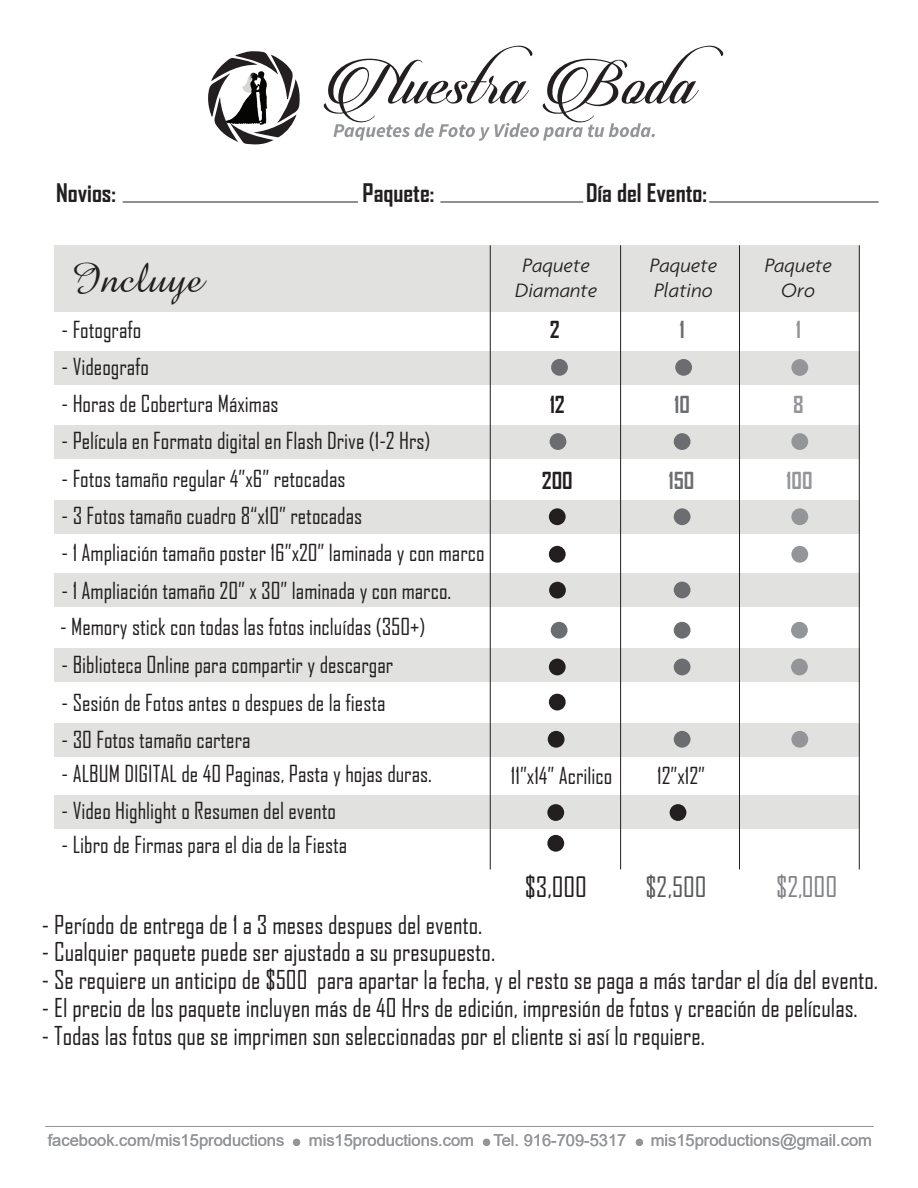
<style>
.page{position:relative;width:918px;height:1188px;background:#fff}
.page>*{position:absolute;margin:0;border:0;box-sizing:border-box;transform-origin:0 0}
.t1{font:42.75px "Amazone BT";color:#231f20}
.t2{font:27.45px "Agency FB";color:#808285}
.t3{font:27px "Agency FB";color:#231f20}
.t4{font:27px "Agency FB";color:#57585a}
.t5{font:24.9px "Agency FB";color:#231f20}
.t6{font:700 24.45px "Agency FB";color:#231f20}
.t7{font:22.5px "Agency FB";color:#231f20}
.t8{font:700 22.5px "Agency FB";color:#231f20}
.t9{font:700 22.5px "Agency FB";color:#6c6d70}
.t10{font:700 22.5px "Agency FB";color:#939598}
.t11{font:italic 300 21px/25.3px "Agenda";color:#231f20;text-align:center}
.t12{font:16.5px "Arial";color:#939598}
</style>
<div class="page">
<hr style="left:710px;top:202px;width:168px;height:1px;background:#231f20">
<hr style="left:123px;top:202px;width:235px;height:1px;background:#231f20">
<hr style="left:441px;top:202px;width:142px;height:1px;background:#231f20">
<svg style="left:323px;top:45px;width:401px;height:96px"></svg>
<svg style="left:208px;top:51px;width:92px;height:94px"></svg>
<div style="left:54px;top:351px;width:805px;height:33px;background:#e1e1e0"></div>
<div style="left:54px;top:245px;width:805px;height:66px;background:#e1e1e0"></div>
<div style="left:54px;top:425px;width:805px;height:33px;background:#e1e1e0"></div>
<div style="left:54px;top:500px;width:805px;height:33px;background:#e1e1e0"></div>
<div style="left:54px;top:573px;width:805px;height:34px;background:#e1e1e0"></div>
<div style="left:54px;top:648px;width:805px;height:34px;background:#e1e1e0"></div>
<div style="left:54px;top:723px;width:805px;height:34px;background:#e1e1e0"></div>
<div style="left:54px;top:795px;width:805px;height:34px;background:#e1e1e0"></div>
<hr style="left:490px;top:245px;width:1px;height:624px;background:#231f20">
<hr style="left:739px;top:245px;width:1px;height:624px;background:#231f20">
<hr style="left:620px;top:245px;width:1px;height:624px;background:#231f20">
<hr style="left:859px;top:245px;width:1px;height:624px;background:#231f20">
<div style="left:674px;top:433px;width:17px;height:17px;background:#6c6d70;border-radius:50%"></div>
<div style="left:550px;top:433px;width:16px;height:17px;background:#6c6d70;border-radius:50%"></div>
<div style="left:675px;top:359px;width:17px;height:17px;background:#6c6d70;border-radius:50%"></div>
<div style="left:551px;top:359px;width:17px;height:17px;background:#6c6d70;border-radius:50%"></div>
<div style="left:674px;top:508px;width:17px;height:17px;background:#6c6d70;border-radius:50%"></div>
<div style="left:549px;top:546px;width:17px;height:17px;background:#231f20;border-radius:50%"></div>
<div style="left:549px;top:659px;width:17px;height:16px;background:#231f20;border-radius:50%"></div>
<div style="left:549px;top:694px;width:17px;height:16px;background:#231f20;border-radius:50%"></div>
<div style="left:549px;top:508px;width:17px;height:17px;background:#231f20;border-radius:50%"></div>
<div style="left:674px;top:659px;width:17px;height:16px;background:#6c6d70;border-radius:50%"></div>
<div style="left:791px;top:433px;width:17px;height:17px;background:#939598;border-radius:50%"></div>
<div style="left:791px;top:359px;width:17px;height:17px;background:#939598;border-radius:50%"></div>
<div style="left:791px;top:508px;width:17px;height:17px;background:#939598;border-radius:50%"></div>
<div style="left:791px;top:546px;width:17px;height:17px;background:#939598;border-radius:50%"></div>
<div style="left:791px;top:731px;width:17px;height:17px;background:#939598;border-radius:50%"></div>
<div style="left:791px;top:659px;width:17px;height:16px;background:#939598;border-radius:50%"></div>
<div style="left:674px;top:622px;width:17px;height:17px;background:#6c6d70;border-radius:50%"></div>
<div style="left:551px;top:622px;width:17px;height:17px;background:#6c6d70;border-radius:50%"></div>
<div style="left:791px;top:622px;width:17px;height:17px;background:#939598;border-radius:50%"></div>
<div style="left:674px;top:731px;width:17px;height:17px;background:#6c6d70;border-radius:50%"></div>
<div style="left:548px;top:731px;width:17px;height:17px;background:#231f20;border-radius:50%"></div>
<div style="left:547px;top:804px;width:17px;height:17px;background:#231f20;border-radius:50%"></div>
<div style="left:547px;top:835px;width:17px;height:17px;background:#231f20;border-radius:50%"></div>
<div style="left:670px;top:804px;width:16px;height:17px;background:#231f20;border-radius:50%"></div>
<div style="left:674px;top:582px;width:17px;height:16px;background:#6c6d70;border-radius:50%"></div>
<div style="left:549px;top:582px;width:17px;height:17px;background:#231f20;border-radius:50%"></div>
<hr style="left:45px;top:1126px;width:828px;height:1px;background:#939598">
<div style="left:293px;top:1139px;width:7px;height:7px;background:#939598;border-radius:50%"></div>
<div style="left:483px;top:1139px;width:7px;height:7px;background:#939598;border-radius:50%"></div>
<div style="left:636px;top:1139px;width:7px;height:7px;background:#939598;border-radius:50%"></div>
<p class="t6" style="left:56px;top:178px;width:61px">Novios:</p>
<p class="t6" style="left:363px;top:178px;width:73px">Paquete:</p>
<p class="t6" style="left:586px;top:178px;width:122px">Día del Evento:</p>
<h1 class="t1" style="left:69px;top:254px;width:135px">Incluye</h1>
<p class="t11" style="left:650px;top:252px;width:69px;text-align:left">Paquete<br>Platino</p>
<p class="t11" style="left:515px;top:252px;width:84px">Paquete<br>Diamante</p>
<p class="t7" style="left:62px;top:315px;width:81px">- Fotografo</p>
<p class="t7" style="left:62px;top:353px;width:89px">- Videografo</p>
<p class="t7" style="left:62px;top:390px;width:218px">- Horas de Cobertura Máximas</p>
<p class="t7" style="left:62px;top:427px;width:370px">- Película en Formato digital en Flash Drive (1-2 Hrs)</p>
<p class="t7" style="left:62px;top:465px;width:285px">- Fotos tamaño regular 4”x6” retocadas</p>
<p class="t7" style="left:62px;top:502px;width:302px">- 3 Fotos tamaño cuadro 8“x10” retocadas</p>
<p class="t7" style="left:62px;top:539px;width:424px">- 1 Ampliación tamaño poster 16”x20” laminada y con marco</p>
<p class="t7" style="left:62px;top:577px;width:391px">- 1 Ampliación tamaño 20” x 30” laminada y con marco.</p>
<p class="t7" style="left:60px;top:613px;width:367px">- Memory stick con todas las fotos incluídas (350+)</p>
<p class="t7" style="left:62px;top:651px;width:333px">- Biblioteca Online para compartir y descargar</p>
<p class="t7" style="left:62px;top:688px;width:325px">- Sesión de Fotos antes o despues de la fiesta</p>
<p class="t7" style="left:62px;top:726px;width:190px">- 30 Fotos tamaño cartera</p>
<p class="t8" style="left:550px;top:316px;width:11px">2</p>
<p class="t9" style="left:679px;top:316px;width:7px">1</p>
<p class="t8" style="left:550px;top:391px;width:17px">12</p>
<p class="t9" style="left:674px;top:391px;width:17px">10</p>
<p class="t8" style="left:542px;top:467px;width:32px">200</p>
<p class="t9" style="left:668px;top:467px;width:28px">150</p>
<p class="t7" style="left:62px;top:760px;width:372px">- ALBUM DIGITAL de 40 Paginas, Pasta y hojas duras.</p>
<p class="t7" style="left:511px;top:761px;width:103px">11”x14” Acrilico</p>
<p class="t7" style="left:657px;top:761px;width:49px">12”x12”</p>
<p class="t7" style="left:62px;top:796px;width:276px">- Video Highlight o Resumen del evento</p>
<p class="t7" style="left:62px;top:831px;width:287px">- Libro de Firmas para el dia de la Fiesta</p>
<p class="t11" style="left:765px;top:252px;width:69px">Paquete<br>Oro</p>
<p class="t10" style="left:796px;top:316px;width:7px">1</p>
<p class="t10" style="left:793px;top:391px;width:12px">8</p>
<p class="t10" style="left:786px;top:467px;width:28px">100</p>
<p class="t3" style="left:525px;top:870px;width:64px">$3,000</p>
<p class="t4" style="left:645px;top:870px;width:63px">$2,500</p>
<p class="t2" style="left:776px;top:870px;width:63px">$2,000</p>
<p class="t5" style="left:42px;top:909px;width:442px">- Período de entrega de 1 a 3 meses despues del evento.</p>
<p class="t5" style="left:42px;top:964px;width:838px">- Se requiere un anticipo de $500 para apartar la fecha, y el resto se paga a más tardar el día del evento.</p>
<p class="t5" style="left:42px;top:992px;width:817px">- El precio de los paquete incluyen más de 40 Hrs de edición, impresión de fotos y creación de películas.</p>
<p class="t5" style="left:42px;top:1020px;width:664px">- Todas las fotos que se imprimen son seleccionadas por el cliente si así lo requiere.</p>
<p class="t5" style="left:42px;top:936px;width:455px">- Cualquier paquete puede ser ajustado a su presupuesto.</p>
<p class="t12" style="left:48px;top:1129px;width:238px">facebook.com/mis15productions</p>
<p class="t12" style="left:309px;top:1129px;width:319px">mis15productions.com Tel. 916-709-5317</p>
<p class="t12" style="left:651px;top:1129px;width:223px">mis15productions@gmail.com</p>
</div>
